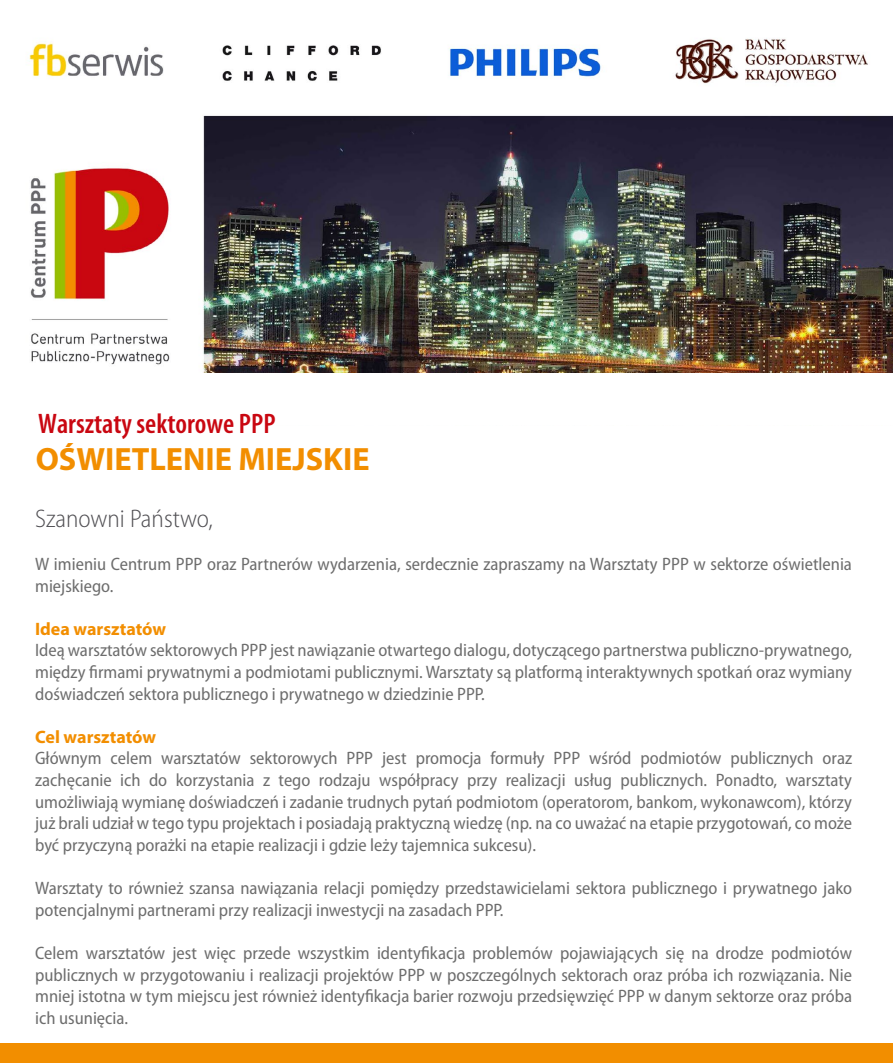
<style>
.page{position:relative;width:893px;height:1063px;background:#fff}
.page>*{position:absolute;margin:0;border:0;box-sizing:border-box;transform-origin:0 0}
.t1{font:700 32.4px "Myriad Pro";color:#f28e00}
.t2{font:600 condensed 28.35px "Myriad Pro";color:#c90711}
.t3{font:300 semi-condensed 25.5px "Myriad Pro";color:#504f53}
.t4{font:semi-condensed 18px/21.6px "Myriad Pro";color:#6d6d6d;text-align:justify}
.t5{font:700 18px "Myriad Pro";color:#f28e00}
</style>
<div class="page">
<img style="left:29px;top:38px;width:864px;height:335px">
<div style="left:0;top:1044px;width:893px;height:19px;background:#f28e00"></div>
<h2 class="t2" style="left:38px;top:408px;width:239px">Warsztaty sektorowe PPP</h2>
<h1 class="t1" style="left:36px;top:438px;width:335px">OŚWIETLENIE MIEJSKIE</h1>
<h3 class="t3" style="left:35px;top:505px;width:179px">Szanowni Państwo,</h3>
<p class="t4" style="left:35px;top:554px;width:818px">W imieniu Centrum PPP oraz Partnerów wydarzenia, serdecznie zapraszamy na Warsztaty PPP w sektorze oświetlenia miejskiego.</p>
<p class="t5" style="left:35px;top:617px;width:132px">Idea warsztatów</p>
<p class="t4" style="left:35px;top:640px;width:818px">Ideą warsztatów sektorowych PPP jest nawiązanie otwartego dialogu, dotyczącego partnerstwa publiczno-prywatnego, między firmami prywatnymi a podmiotami publicznymi. Warsztaty są platformą interaktywnych spotkań oraz wymiany doświadczeń sektora publicznego i prywatnego w dziedzinie PPP.</p>
<p class="t5" style="left:35px;top:725px;width:122px">Cel warsztatów</p>
<p class="t4" style="left:35px;top:748px;width:818px">Głównym celem warsztatów sektorowych PPP jest promocja formuły PPP wśród podmiotów publicznych oraz zachęcanie ich do korzystania z tego rodzaju współpracy przy realizacji usług publicznych. Ponadto, warsztaty umożliwiają wymianę doświadczeń i zadanie trudnych pytań podmiotom (operatorom, bankom, wykonawcom), którzy już brali udział w tego typu projektach i posiadają praktyczną wiedzę (np. na co uważać na etapie przygotowań, co może być przyczyną porażki na etapie realizacji i gdzie leży tajemnica sukcesu).</p>
<p class="t4" style="left:35px;top:878px;width:818px">Warsztaty to również szansa nawiązania relacji pomiędzy przedstawicielami sektora publicznego i prywatnego jako potencjalnymi partnerami przy realizacji inwestycji na zasadach PPP.</p>
<p class="t4" style="left:35px;top:942px;width:818px">Celem warsztatów jest więc przede wszystkim identyfikacja problemów pojawiających się na drodze podmiotów publicznych w przygotowaniu i realizacji projektów PPP w poszczególnych sektorach oraz próba ich rozwiązania. Nie mniej istotna w tym miejscu jest również identyfikacja barier rozwoju przedsięwzięć PPP w danym sektorze oraz próba ich usunięcia.</p>
</div>
